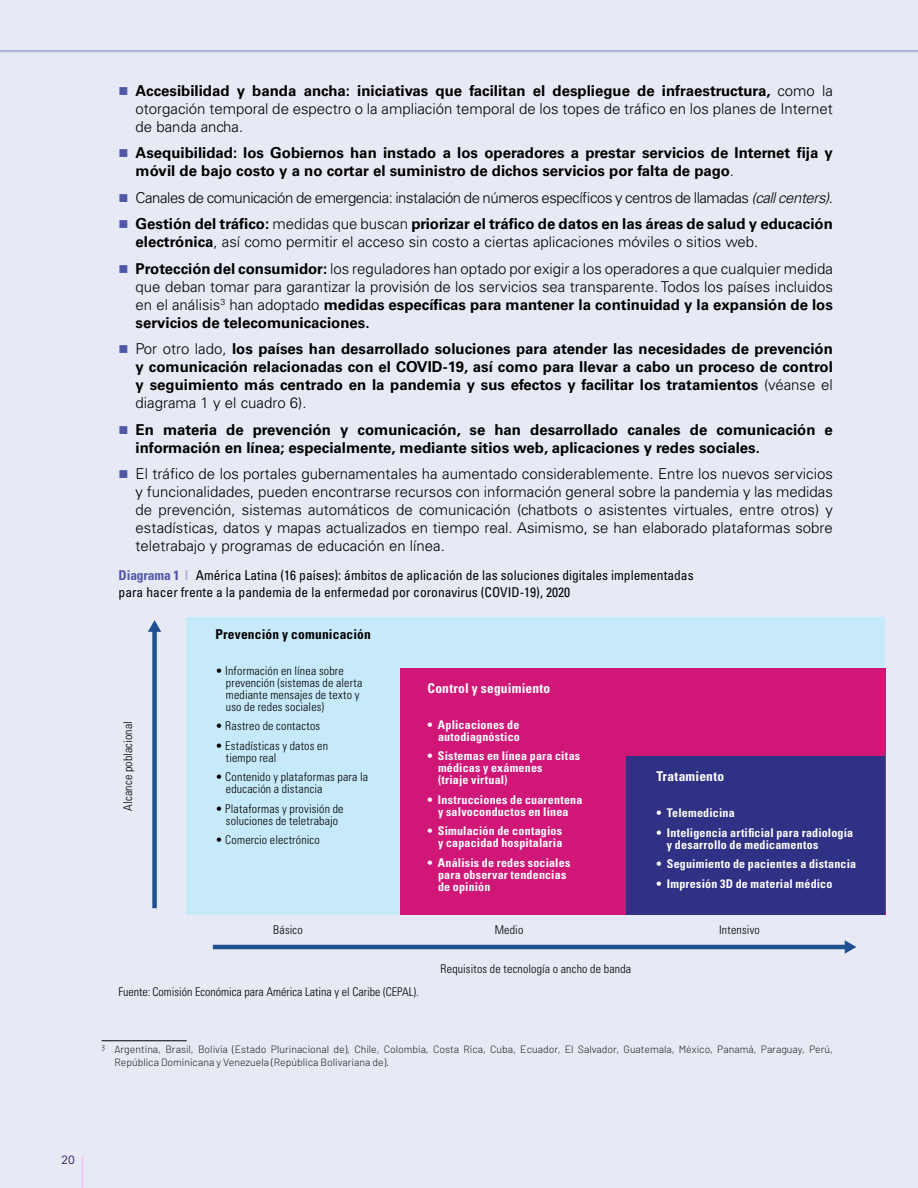
<style>
.page{position:relative;width:918px;height:1188px;background:#e7e9f4}
.page>*{position:absolute;margin:0;border:0;box-sizing:border-box;transform-origin:0 0}
.t1{font:300 15px/18px "Univers LT Std";color:#000;text-align:justify}
.t2{font:700 15px/18px "Univers LT Std";color:#000}
.t3{font:300 15px/26.5px "Univers LT Std";letter-spacing:-.03em;color:#000}
.t4{font:condensed 13.5px/16.2px "Univers LT Std";color:#000}
.t5{font:700 condensed 13.5px "Univers LT Std";letter-spacing:.015em;color:#fff}
.t6{font:700 condensed 13.5px "Univers LT Std";letter-spacing:.01em;color:#000}
.t7{font:300 condensed 12px/12px "Univers LT Std";letter-spacing:.015em;color:#000}
.t8{font:700 condensed 12px/12px "Univers LT Std";letter-spacing:.015em;color:#fff}
.t9{font:300 12px "Univers LT Std";color:#250c59}
.t10{font:300 10.5px/12.6px "Barlow";color:#1a1a1a}
.s1{font-weight:700}
.s2{font-weight:300}
.s3{font-style:italic}
.s4{font-weight:700;color:#4f57a6}
.s5{font-weight:900;font-stretch:expanded;color:#aeb6da}
</style>
<div class="page">
<hr style="left:0;top:50px;width:918px;height:2px;background:#aeb6da">
<hr style="left:82px;top:1156px;width:1px;height:32px;background:#f1c2f2">
<div style="left:186px;top:617px;width:698px;height:298px;background:#c7eafb"></div>
<div style="left:400px;top:668px;width:486px;height:247px;background:#d01778"></div>
<hr style="left:213px;top:945px;width:634px;height:4px;background:#204f92">
<svg style="left:845px;top:940px;width:11px;height:14px"></svg>
<div style="left:626px;top:756px;width:258px;height:159px;background:#303085"></div>
<div style="left:152px;top:630px;width:5px;height:278px;background:#204f92"></div>
<svg style="left:148px;top:620px;width:13px;height:12px"></svg>
<hr style="left:102px;top:1041px;width:85px;height:1px;background:#000">
<p class="t1" style="left:136px;top:82px;width:699px"><span class="s1">Accesibilidad y banda ancha: iniciativas que facilitan el despliegue de infraestructura,</span> como la otorgación temporal de espectro o la ampliación temporal de los topes de tráfico en los planes de Internet de banda ancha.</p>
<p class="t2" style="left:136px;top:144px;width:699px">Asequibilidad: los Gobiernos han instado a los operadores a prestar servicios de Internet fija y móvil de bajo costo y a no cortar el suministro de dichos servicios por falta de pago<span class="s2">.</span></p>
<p class="t3" style="left:136px;top:184px;width:699px">Canales de comunicación de emergencia: instalación de números específicos y centros de llamadas <span class="s3">(callcenters)</span>.<br><span class="s1">Gestión del tráfico:</span> medidas que buscan <span class="s1">priorizar el tráfico de datos en las áreas de salud y educación</span></p>
<p class="t1" style="left:136px;top:229px;width:699px;line-height:26.5px"><span class="s1">electrónica</span>, así como permitir el acceso sin costo a ciertas aplicaciones móviles o sitios web.<br><span class="s1">Protección del consumidor:</span> los reguladores han optado por exigir a los operadores a que cualquier medida</p>
<p class="t1" style="left:136px;top:278px;width:699px">que deban tomar para garantizar la provisión de los servicios sea transparente. Todos los países incluidos en el análisis<sup>3</sup> han adoptado <span class="s1">medidas específicas para mantener la continuidad y la expansión de los servicios de telecomunicaciones.</span></p>
<p class="t2" style="left:136px;top:340px;width:699px;text-align:justify"><span class="s2">Por otro lado,</span> los países han desarrollado soluciones para atender las necesidades de prevención y comunicación relacionadas con el COVID-19, así como para llevar a cabo un proceso de control y seguimiento más centrado en la pandemia y sus efectos y facilitar los tratamientos <span class="s2">(véanse el diagrama 1 y el cuadro 6).</span></p>
<p class="t2" style="left:136px;top:421px;width:699px">En materia de prevención y comunicación, se han desarrollado canales de comunicación e información en línea; especialmente, mediante sitios web, aplicaciones y redes sociales.</p>
<p class="t1" style="left:136px;top:465px;width:699px">El tráfico de los portales gubernamentales ha aumentado considerablemente. Entre los nuevos servicios y funcionalidades, pueden encontrarse recursos con información general sobre la pandemia y las medidas de prevención, sistemas automáticos de comunicación (chatbots o asistentes virtuales, entre otros) y estadísticas, datos y mapas actualizados en tiempo real. Asimismo, se han elaborado plataformas sobre teletrabajo y programas de educación en línea.</p>
<p class="t4" style="left:119px;top:567px;width:577px"><span class="s4">Diagrama 1</span> <span class="s5">|</span> América Latina (16 países): ámbitos de aplicación de las soluciones digitales implementadas para hacer frente a la pandemia de la enfermedad por coronavirus (COVID-19), 2020</p>
<p class="t7" style="left:122px;top:811px;width:91px;rotate:-90deg">Alcance poblacional</p>
<p class="t6" style="left:215px;top:625px;width:157px">Prevención y comunicación</p>
<p class="t7" style="left:226px;top:664px;width:138px;text-indent:-10px">• Información en línea sobre prevención (sistemas de alerta mediante mensajes de texto y uso de redes sociales)</p>
<p class="t7" style="left:215px;top:720px;width:106px">• Rastreo de contactos</p>
<p class="t7" style="left:226px;top:739px;width:104px;text-indent:-10px">• Estadísticas y datos en tiempo real</p>
<p class="t7" style="left:226px;top:771px;width:144px;text-indent:-10px">• Contenido y plataformas para la educación a distancia</p>
<p class="t7" style="left:215px;top:802px;width:130px;text-align:center">• Plataformas y provisión de soluciones de teletrabajo</p>
<p class="t7" style="left:215px;top:834px;width:106px">• Comercio electrónico</p>
<p class="t5" style="left:428px;top:680px;width:124px">Control y seguimiento</p>
<p class="t8" style="left:428px;top:718px;width:94px;text-align:right">• Aplicaciones de autodiagnóstico</p>
<p class="t8" style="left:438px;top:750px;width:144px;text-indent:-10px">• Sistemas en línea para citas médicas y exámenes<br>(triaje virtual)</p>
<p class="t8" style="left:428px;top:793px;width:156px;text-align:center">• Instrucciones de cuarentena y salvoconductos en línea</p>
<p class="t8" style="left:428px;top:825px;width:136px;text-align:right">• Simulación de contagios y capacidad hospitalaria</p>
<p class="t8" style="left:438px;top:856px;width:134px;text-indent:-10px">• Análisis de redes sociales para observar tendencias de opinión</p>
<p class="t5" style="left:656px;top:768px;width:69px">Tratamiento</p>
<p class="t8" style="left:656px;top:807px;width:80px">• Telemedicina</p>
<p class="t8" style="left:667px;top:827px;width:188px;text-indent:-10px">• Inteligencia artificial para radiología y desarrollo de medicamentos</p>
<p class="t8" style="left:656px;top:858px;width:201px">• Seguimiento de pacientes a distancia</p>
<p class="t8" style="left:656px;top:878px;width:178px">• Impresión 3D de material médico</p>
<p class="t7" style="left:273px;top:924px;width:31px">Básico</p>
<p class="t7" style="left:119px;top:986px;width:302px">Fuente: Comisión Económica para América Latina y el Caribe (CEPAL).</p>
<p class="t7" style="left:495px;top:924px;width:30px">Medio</p>
<p class="t7" style="left:719px;top:924px;width:42px">Intensivo</p>
<p class="t7" style="left:441px;top:962px;width:192px">Requisitos de tecnología o ancho de banda</p>
<p class="t10" style="left:114px;top:1043px;width:720px;text-indent:-13px"><sup>3</sup> Argentina, Brasil, Bolivia (Estado Plurinacional de), Chile, Colombia, Costa Rica, Cuba, Ecuador, El Salvador, Guatemala, México, Panamá, Paraguay, Perú,<br>República Dominicana y Venezuela (República Bolivariana de).</p>
<p class="t9" style="left:61px;top:1153px;width:15px">20</p>
</div>
